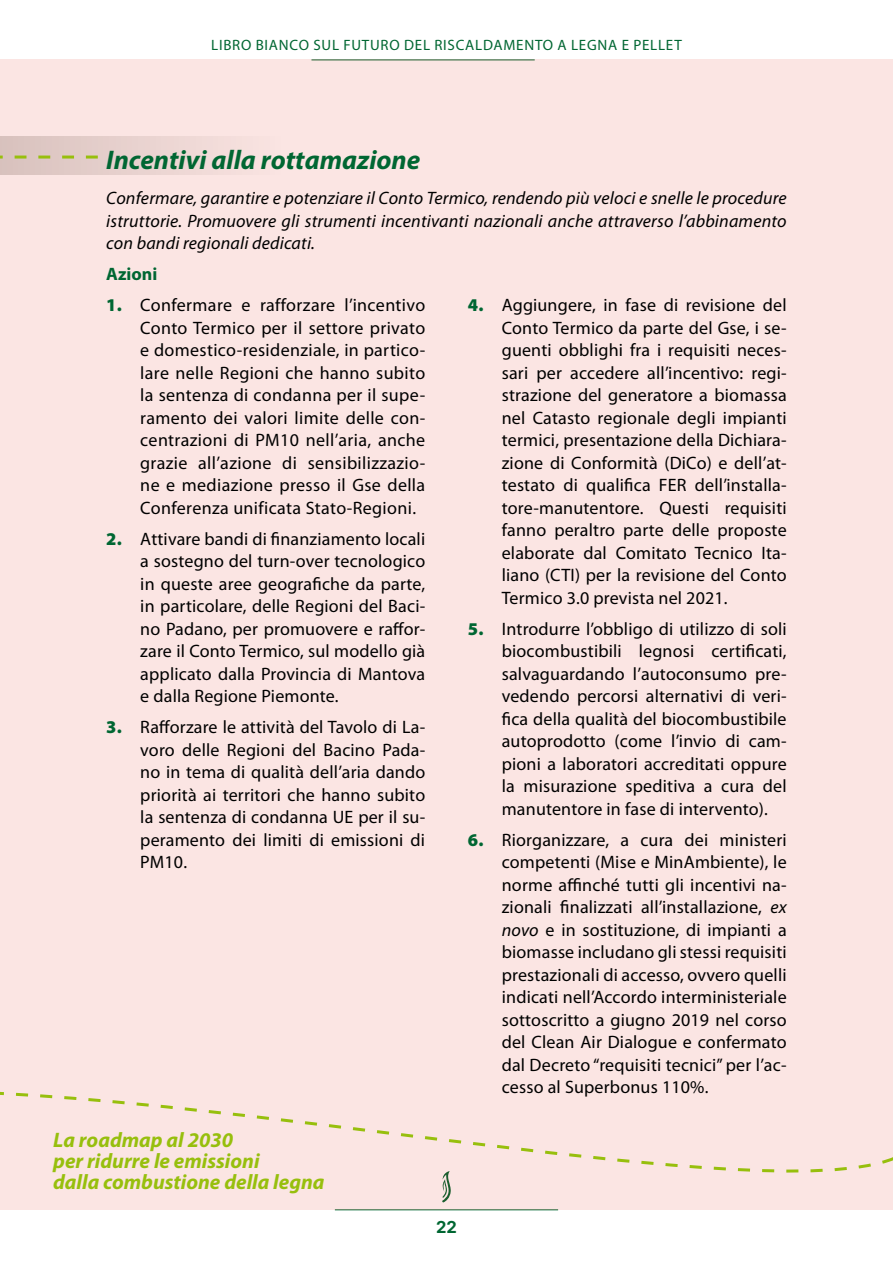
<style>
.page{position:relative;width:893px;height:1263px;background:#fff}
.page>*{position:absolute;margin:0;border:0;box-sizing:border-box;transform-origin:0 0}
.titoletto{font:italic 700 27px "Myriad Pro";color:#006632}
.titoletto-2{font:italic 700 21px "Myriad Pro";color:#97bf0d}
.t1{font:18px/22.5px "Myriad Pro";letter-spacing:.01em;color:#000;text-align:justify}
.t2{font:italic 18px/22.5px "Myriad Pro";letter-spacing:.01em;color:#000;text-align:justify}
.azioni{font:700 18px "Myriad Pro";color:#006632}
.t3{font:700 16.5px "Inter";color:#006632}
.t4{font:15px "Myriad Pro";letter-spacing:.05em;color:#006632}
.s1{font-weight:900;color:#006632}
.s2{font-style:italic}
</style>
<div class="page">
<div style="left:0;top:60px;width:893px;height:1150px;background:#fbe5e3"></div>
<div style="left:0;top:136px;width:285px;height:39px;background:linear-gradient(to right,#d8c1bd,#fbe5e2)"></div>
<svg style="left:0;top:156px;width:98px;height:3px"></svg>
<svg style="left:0;top:1091px;width:893px;height:120px"></svg>
<p class="t4" style="left:211px;top:37px;width:472px">LIBRO BIANCO SUL FUTURO DEL RISCALDAMENTO A LEGNA E PELLET</p>
<p class="titoletto" style="left:106px;top:145px;width:315px">Incentivi alla rottamazione</p>
<p class="t2" style="left:106px;top:187px;width:682px">Confermare, garantire e potenziare il Conto Termico, rendendo più veloci e snelle le procedure istruttorie. Promuovere gli strumenti incentivanti nazionali anche attraverso l’abbinamento con bandi regionali dedicati.</p>
<p class="azioni" style="left:106px;top:264px;width:53px">Azioni</p>
<p class="t1" style="left:140px;top:294px;width:286px;text-indent:-34px"><span class="s1">1.</span> Confermare e rafforzare l’incentivo Conto Termico per il settore privato e domestico-residenziale, in partico&shy;lare nelle Regioni che hanno subito la sentenza di condanna per il supe&shy;ramento dei valori limite delle con&shy;centrazioni di PM10 nell’aria, anche grazie all’azione di sensibilizzazio&shy;ne e mediazione presso il Gse della Conferenza unificata Stato-Regioni.</p>
<p class="t1" style="left:140px;top:528px;width:286px;text-indent:-34px"><span class="s1">2.</span> Attivare bandi di finanziamento locali a sostegno del turn-over tecnologico in queste aree geografiche da parte, in particolare, delle Regioni del Baci&shy;no Padano, per promuovere e raffor&shy;zare il Conto Termico, sul modello già applicato dalla Provincia di Mantova e dalla Regione Piemonte.</p>
<p class="t1" style="left:140px;top:716px;width:286px;text-indent:-34px"><span class="s1">3.</span> Rafforzare le attività del Tavolo di La&shy;voro delle Regioni del Bacino Pada&shy;no in tema di qualità dell’aria dando priorità ai territori che hanno subito la sentenza di condanna UE per il su&shy;peramento dei limiti di emissioni di PM10.</p>
<p class="t1" style="left:502px;top:294px;width:286px;text-indent:-34px"><span class="s1">4.</span> Aggiungere, in fase di revisione del Conto Termico da parte del Gse, i se&shy;guenti obblighi fra i requisiti neces&shy;sari per accedere all’incentivo: regi&shy;strazione del generatore a biomassa nel Catasto regionale degli impianti termici, presentazione della Dichiara&shy;zione di Conformità (DiCo) e dell’at&shy;testato di qualifica FER dell’installa&shy;tore-manutentore. Questi requisiti fanno peraltro parte delle proposte elaborate dal Comitato Tecnico Ita&shy;liano (CTI) per la revisione del Conto Termico 3.0 prevista nel 2021.</p>
<p class="t1" style="left:502px;top:618px;width:286px;text-indent:-34px"><span class="s1">5.</span> Introdurre l’obbligo di utilizzo di soli biocombustibili legnosi certificati, salvaguardando l’autoconsumo pre&shy;vedendo percorsi alternativi di veri&shy;fica della qualità del biocombustibile autoprodotto (come l’invio di cam&shy;pioni a laboratori accreditati oppure la misurazione speditiva a cura del manutentore in fase di intervento).</p>
<p class="t1" style="left:502px;top:829px;width:286px;text-indent:-34px"><span class="s1">6.</span> Riorganizzare, a cura dei ministeri competenti (Mise e MinAmbiente), le norme affinché tutti gli incentivi na&shy;zionali finalizzati all’installazione, <span class="s2">ex novo</span> e in sostituzione, di impianti a biomasse includano gli stessi requisiti prestazionali di accesso, ovvero quelli indicati nell’Accordo interministeriale sottoscritto a giugno 2019 nel corso del Clean Air Dialogue e confermato dal Decreto “requisiti tecnici” per l’ac&shy;cesso al Superbonus 110%.</p>
<p class="titoletto-2" style="left:53px;top:1128px;width:181px">La roadmap al 2030</p>
<p class="titoletto-2" style="left:53px;top:1149px;width:208px">per ridurre le emissioni</p>
<p class="titoletto-2" style="left:53px;top:1170px;width:273px">dalla combustione della legna</p>
<p class="t3" style="left:436px;top:1215px;width:22px">22</p>
</div>
